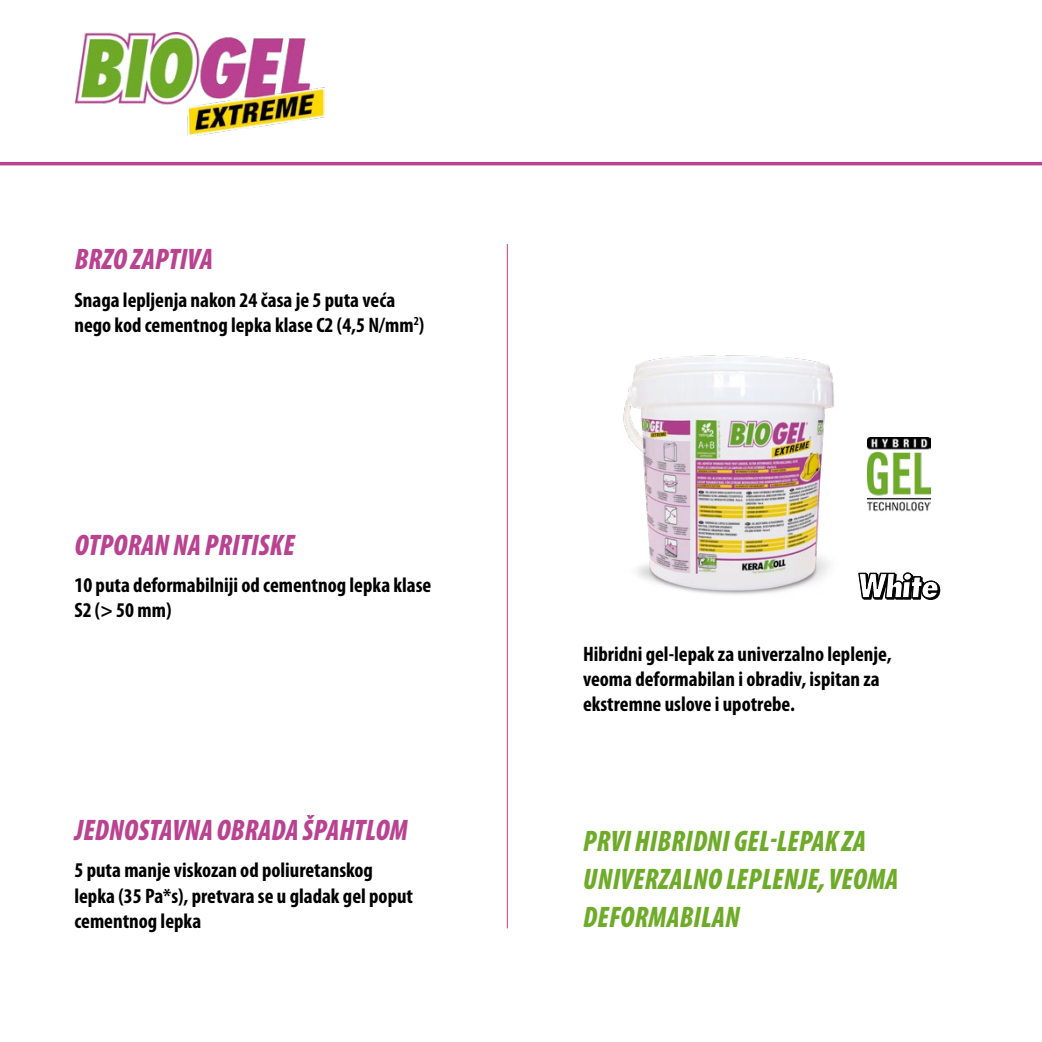
<style>
.page{position:relative;width:1042px;height:1042px;background:#fff}
.page>*{position:absolute;margin:0;border:0;box-sizing:border-box;transform-origin:0 0}
.t1{font:italic 900 condensed 29.75px/37.8px "Myriad Pro";letter-spacing:.01em;color:#6eab28;scale:.94 1}
.t2{font:italic 900 condensed 29.75px "Myriad Pro";letter-spacing:.01em;color:#b94291;scale:.94 1}
.t3{font:700 condensed 21px/25.2px "Myriad Pro";color:#000}
</style>
<div class="page">
<hr style="left:0;top:162px;width:1042px;height:3px;background:#b94291">
<img style="left:623px;top:355px;width:211px;height:240px">
<img style="left:867px;top:437px;width:64px;height:75px">
<hr style="left:507px;top:244px;width:1px;height:684px;background:#b94291">
<svg style="left:858px;top:572px;width:82px;height:28px"></svg>
<img style="left:75px;top:32px;width:249px;height:103px">
<h1 class="t2" style="left:75px;top:243px;width:148px">BRZO ZAPTIVA</h1>
<p class="t3" style="left:74px;top:288px;width:351px">Snaga lepljenja nakon 24 časa je 5 puta veća nego kod cementnog lepka klase C2 (4,5 N/mm<sup>2</sup>)</p>
<h1 class="t2" style="left:75px;top:529px;width:236px">OTPORAN NA PRITISKE</h1>
<p class="t3" style="left:74px;top:573px;width:358px">10 puta deformabilniji od cementnog lepka klase<br>S2 (&gt; 50 mm)</p>
<h1 class="t2" style="left:75px;top:814px;width:356px">JEDNOSTAVNA OBRADA ŠPAHTLOM</h1>
<p class="t3" style="left:74px;top:858px;width:340px">5 puta manje viskozan od poliuretanskog lepka (35 Pa*s), pretvara se u gladak gel poput cementnog lepka</p>
<p class="t3" style="left:583px;top:641px;width:310px">Hibridni gel-lepak za univerzalno leplenje, veoma deformabilan i obradiv, ispitan za ekstremne uslove i upotrebe.</p>
<h1 class="t1" style="left:583px;top:823px;width:337px">PRVI HIBRIDNI GEL-LEPAK ZA<br>UNIVERZALNO LEPLENJE, VEOMA<br>DEFORMABILAN</h1>
</div>
